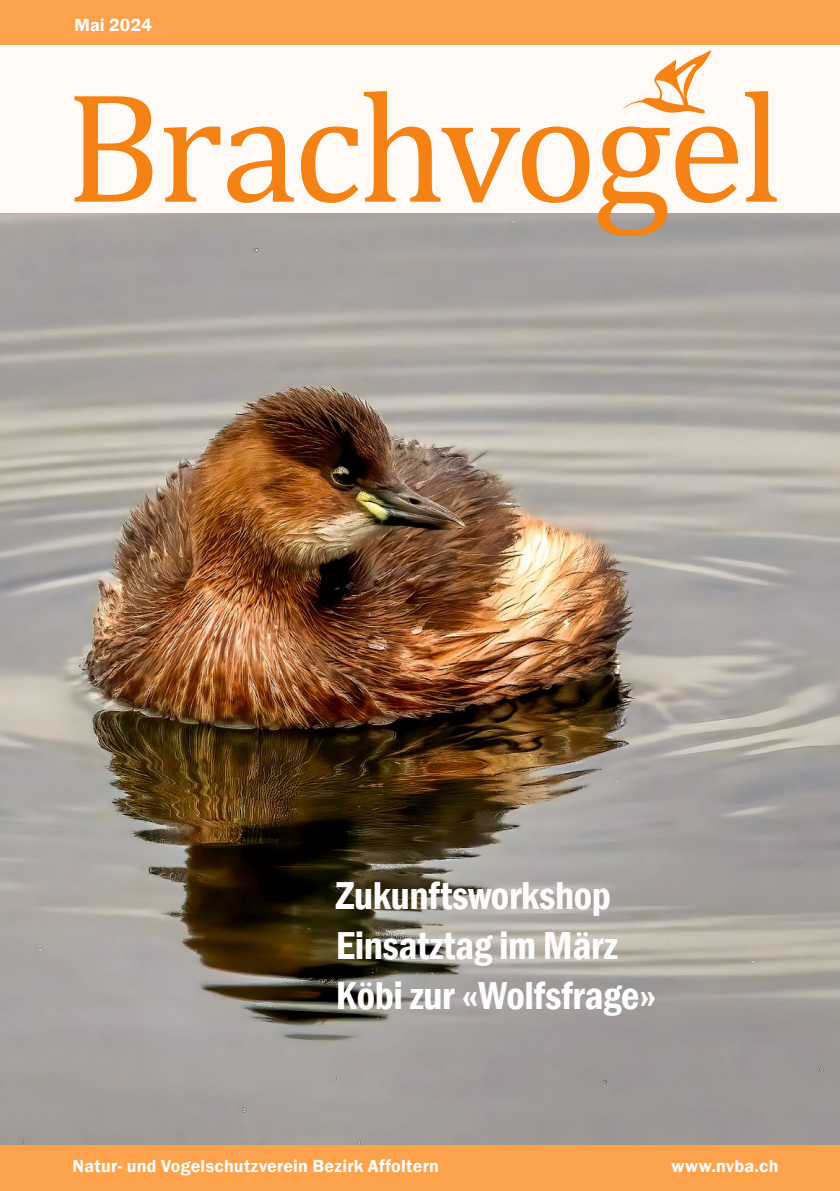
<style>
.page{position:relative;width:840px;height:1191px;background:#fff}
.page>*{position:absolute;margin:0;border:0;box-sizing:border-box;transform-origin:0 0}
.t1{font:158px "Cambria";letter-spacing:-.03em;color:#f48214}
.Vorderseite___Artikeltitel{font:600 condensed 40px "Franklin Gothic";letter-spacing:-.01em;color:#fff}
.t2{font:600 18px "Franklin Gothic";letter-spacing:.01em;color:#fff}
</style>
<div class="page">
<img style="left:0;top:213px;width:839px;height:932px">
<div style="left:0;top:1145px;width:839px;height:46px;background:#fda24c"></div>
<div style="left:0;top:0;width:839px;height:45px;background:#fda24c"></div>
<div style="left:0;top:45px;width:839px;height:168px;background:#fffaf5"></div>
<svg style="left:623px;top:50px;width:88px;height:64px"></svg>
<p class="t2" style="left:74px;top:14px;width:79px">Mai 2024</p>
<h1 class="t1" style="left:65px;top:55px;width:718px">Brachvogel</h1>
<p class="Vorderseite___Artikeltitel" style="left:336px;top:869px;width:276px">Zukunftsworkshop</p>
<p class="Vorderseite___Artikeltitel" style="left:336px;top:919px;width:283px">Einsatztag im März</p>
<p class="Vorderseite___Artikeltitel" style="left:336px;top:968px;width:322px">Köbi zur «Wolfsfrage»</p>
<p class="t2" style="left:73px;top:1155px;width:367px">Natur- und Vogelschutzverein Bezirk Affoltern</p>
<p class="t2" style="left:671px;top:1155px;width:108px">www.nvba.ch</p>
</div>
